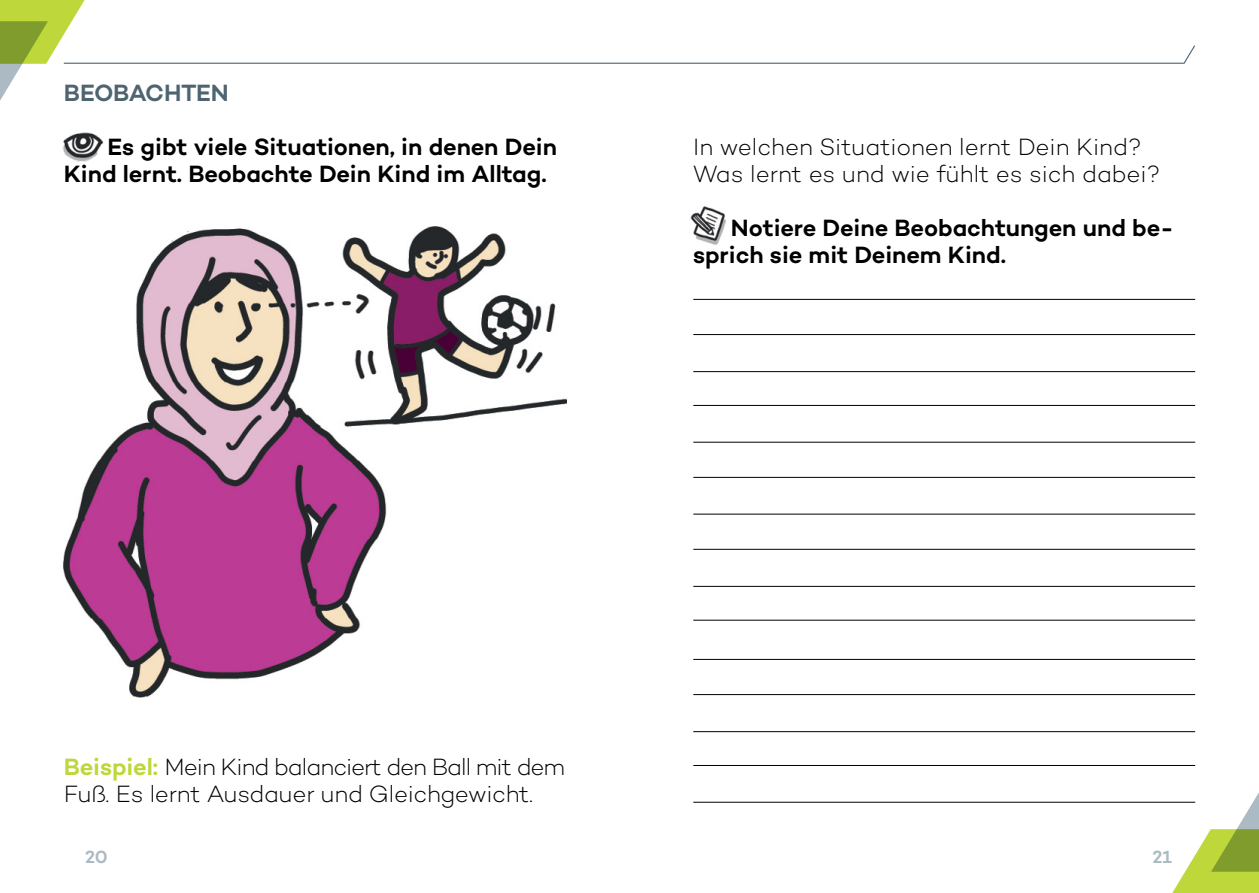
<style>
.page{position:relative;width:1259px;height:893px;background:#fff}
.page>*{position:absolute;margin:0;border:0;box-sizing:border-box;transform-origin:0 0}
.t1{font:600 24px/27px "Campton";color:#000}
.t2{font:300 24px/27px "Campton";letter-spacing:-.03em;color:#000}
.t3{font:300 24px/27px "Campton";letter-spacing:-.01em;color:#000}
.t4{font:600 24px "Campton";color:#4e6470}
.t5{font:600 18px "Campton";color:#abbac3}
.s1{font-weight:600;color:#bed73b}
</style>
<div class="page">
<svg style="left:1091px;top:792px;width:168px;height:101px"></svg>
<svg style="left:0;top:0;width:1195px;height:101px"></svg>
<img style="left:64px;top:227px;width:502px;height:471px">
<hr style="left:693px;top:586px;width:502px;height:1px;background:#000">
<hr style="left:693px;top:620px;width:502px;height:1px;background:#000">
<hr style="left:693px;top:299px;width:502px;height:1px;background:#000">
<hr style="left:693px;top:334px;width:502px;height:1px;background:#000">
<hr style="left:693px;top:371px;width:502px;height:1px;background:#000">
<hr style="left:693px;top:405px;width:502px;height:1px;background:#000">
<hr style="left:693px;top:442px;width:502px;height:1px;background:#000">
<hr style="left:693px;top:477px;width:502px;height:1px;background:#000">
<hr style="left:693px;top:514px;width:502px;height:1px;background:#000">
<hr style="left:693px;top:549px;width:502px;height:1px;background:#000">
<hr style="left:693px;top:731px;width:502px;height:1px;background:#000">
<hr style="left:693px;top:765px;width:502px;height:1px;background:#000">
<hr style="left:693px;top:659px;width:502px;height:1px;background:#000">
<hr style="left:693px;top:694px;width:502px;height:1px;background:#000">
<hr style="left:693px;top:802px;width:502px;height:1px;background:#000">
<img style="left:62px;top:132px;width:42px;height:30px">
<img style="left:690px;top:206px;width:37px;height:39px">
<p class="t4" style="left:64px;top:78px;width:117px">BEOBACHTEN</p>
<p class="t1" style="left:64px;top:133px;width:495px;text-indent:44px">Es gibt viele Situationen, in denen Dein<br>Kind lernt. Beobachte Dein Kind im Alltag.</p>
<p class="t3" style="left:693px;top:133px;width:469px">In welchen Situationen lernt Dein Kind?<br>Was lernt es und wie fühlt es sich dabei?</p>
<p class="t1" style="left:693px;top:214px;width:482px;text-indent:37px">Notiere Deine Beobachtungen und be&shy;sprich sie mit Deinem Kind.</p>
<p class="t2" style="left:64px;top:753px;width:503px"><span class="s1">Beispiel:</span> Mein Kind balanciert den Ball mit dem<br>Fuß. Es lernt Ausdauer und Gleichgewicht.</p>
<p class="t5" style="left:85px;top:845px;width:24px">20</p>
<p class="t5" style="left:1152px;top:845px;width:21px">21</p>
</div>
